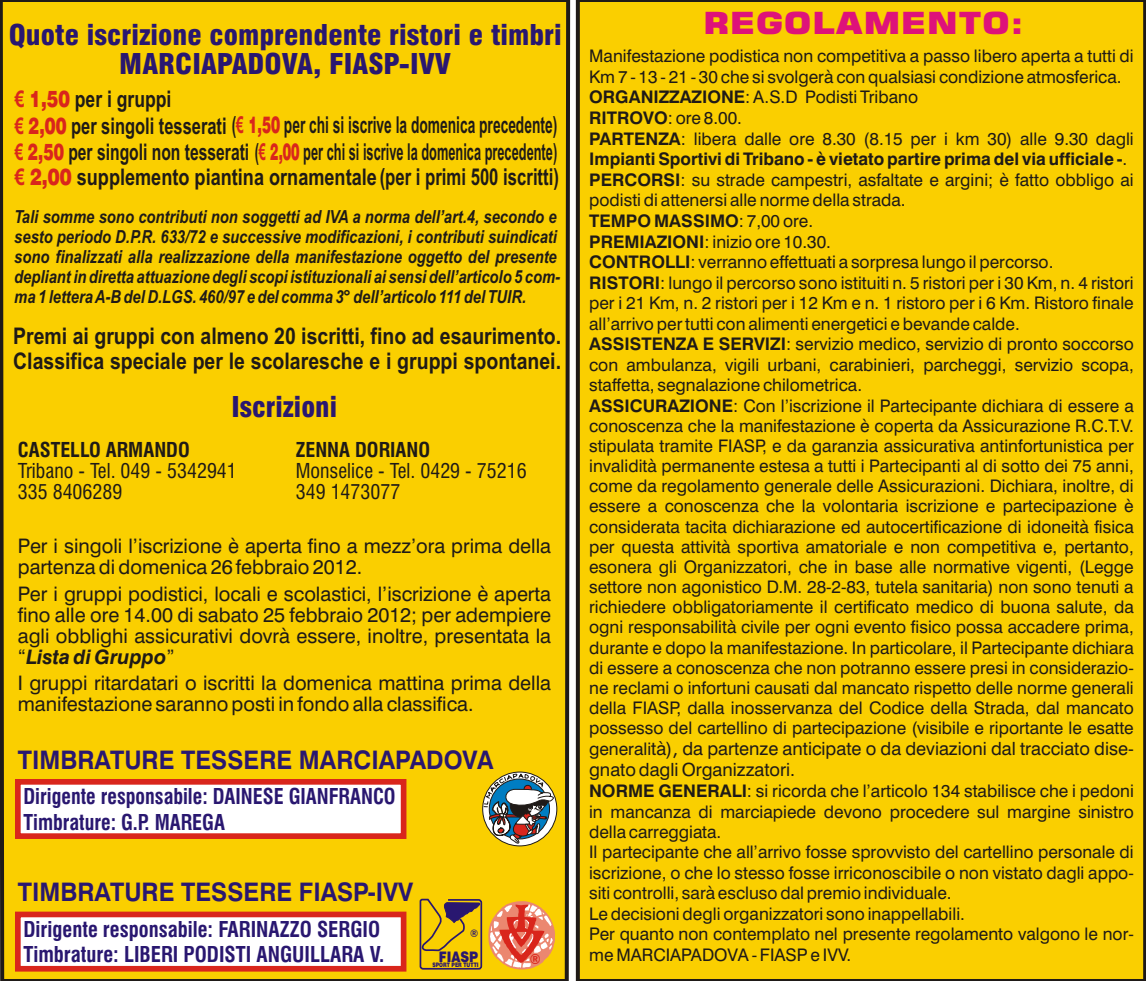
<style>
.page{position:relative;width:1146px;height:981px;background:#fff}
.page>*{position:absolute;margin:0;border:0;box-sizing:border-box;transform-origin:0 0}
.t1{font:30.6px "Square 721 Blk Normal";color:#de127a;scale:1.18 1}
.t2{font:900 condensed 28px/28.8px "Swiss 721 BT";color:#291770;text-align:center}
.t3{font:700 25.6px "Swiss 721 BT";color:#291770;scale:.94 1}
.t4{font:700 23.2px/26.6px "Arial";color:#1f1a17;scale:.59 1}
.t5{font:700 23px/24.8px "Arial";color:#1f1a17;scale:.85 1}
.t6{font:700 23px "Arial";color:#1f1a17;scale:.79 1}
.t7{font:700 23px "Arial";color:#1f1a17;scale:.77 1}
.t8{font:700 condensed 21.2px/25.6px "Swiss 721 BT";color:#291770}
.t9{font:700 condensed 21.2px/25.6px "Swiss 721 BT";color:#291770;scale:.94 1}
.t10{font:20px/21px "Swiss 721 BT";color:#1f1a17}
.t11{font:condensed 20px/21px "Swiss 721 BT";color:#1f1a17}
.t12{font:700 condensed 20px "Swiss 721 BT";color:#1f1a17}
.t13{font:18.2px/21.2px "Swiss 721 BT";color:#1f1a17}
.t14{font:italic 700 18px/20px "Arial Narrow";color:#1f1a17}
.t15{font:17.4px/20.4px "Swiss 721 BT";color:#1f1a17}
.t16{font:900 14.6px "Swiss 721 BT";color:#291770;scale:.85 1}
.t17{font:700 condensed 14px "Swiss 721 BT";color:#d9261c;scale:.94 1}
.t18{font:700 condensed 10.4px "Swiss 721 BT";color:#291770;scale:.94 1}
.t19{font:900 6.2px "Swiss 721 BT";color:#291770;scale:.77 1}
.s1{color:#d9261c}
.s2{font-family:"Swiss 721 BT";font-weight:900;color:#d9261c}
.s3{font-size:23px;color:#d9261c}
.s4{font-family:"Swiss 721 BT";font-weight:900;font-size:23px;color:#d9261c}
.s5{font-size:23px}
.s6{font-size:23.2px}
.s7{font-weight:700;font-style:italic}
.s8{font-weight:700}
.s9{font-size:17.4px}
.s10{font-family:"Futura BT";font-weight:500}
</style>
<div class="page">
<div style="left:575px;top:0;width:570px;height:981px;background:#facf00"></div>
<div style="left:0;top:0;width:571px;height:981px;background:#facf00"></div>
<svg style="left:418px;top:897px;width:137px;height:73px;background:#dd9f35"></svg>
<svg style="left:481px;top:771px;width:76px;height:83px"></svg>
<svg style="left:12px;top:909px;width:397px;height:65px"></svg>
<svg style="left:12px;top:776px;width:397px;height:66px"></svg>
<h2 class="t2" style="left:9px;top:23px;width:554px">Quote iscrizione comprendente ristori e timbri<br>MARCIAPADOVA, FIASP-IVV</h2>
<h3 class="t7" style="left:15px;top:90px;width:205px"><span class="s1">€</span> <span class="s2">1,50</span> per i gruppi</h3>
<h3 class="t4" style="left:15px;top:114px;width:920px"><span class="s3">€</span> <span class="s4">2,00</span> <span class="s5">per singoli tesserati</span> (<span class="s1">€</span> <span class="s2">1,50</span> per chi si iscrive la domenica precedente) <span class="s3">€</span> <span class="s4">2,50</span> <span class="s5">per singoli non tesserati</span> (<span class="s1">€</span> <span class="s2">2,00</span> per chi si iscrive la domenica precedente)</h3>
<h3 class="t6" style="left:15px;top:168px;width:690px"><span class="s1">€</span> <span class="s2">2,00</span> supplemento piantina ornamentale<span class="s6">(per i primi 500 iscritti)</span></h3>
<p class="t14" style="left:14px;top:208px;width:547px">Tali somme sono contributi non soggetti ad IVA a norma dell’art.4, secondo e sesto periodo D.P.R. 633/72 e successive modificazioni, i contributi suindicati sono finalizzati alla realizzazione della manifestazione oggetto del presente depliant in diretta attuazione degli scopi istituzionali ai sensi dell’articolo 5 com&shy;ma 1 lettera A-B del D.LGS. 460/97 e del comma 3° dell’articolo 111 del TUIR.</p>
<h3 class="t5" style="left:13px;top:326px;width:646px">Premi ai gruppi con almeno 20 iscritti, fino ad esaurimento.<br>Classifica speciale per le scolaresche e i gruppi spontanei.</h3>
<h2 class="t2" style="left:231px;top:395px;width:107px">Iscrizioni</h2>
<p class="t12" style="left:296px;top:441px;width:136px">ZENNA DORIANO</p>
<p class="t11" style="left:296px;top:462px;width:232px">Monselice - Tel. 0429 - 75216<br>349 1473077</p>
<p class="t10" style="left:18px;top:537px;width:534px">Per i singoli l’iscrizione è aperta fino a mezz’ora prima della partenza di domenica 26 febbraio 2012.</p>
<p class="t10" style="left:18px;top:585px;width:534px;text-align:justify">Per i gruppi podistici, locali e scolastici, l’iscrizione è aperta fino alle ore 14.00 di sabato 25 febbraio 2012; per adempiere agli obblighi assicurativi dovrà essere, inoltre, presentata la “<span class="s7">Lista di Gruppo</span>”</p>
<p class="t10" style="left:18px;top:675px;width:534px">I gruppi ritardatari o iscritti la domenica mattina prima della manifestazione saranno posti in fondo alla classifica.</p>
<p class="t12" style="left:18px;top:441px;width:173px">CASTELLO ARMANDO</p>
<p class="t11" style="left:18px;top:462px;width:220px">Tribano - Tel. 049 - 5342941<br>335 8406289</p>
<h3 class="t3" style="left:18px;top:749px;width:507px">TIMBRATURE TESSERE MARCIAPADOVA</h3>
<p class="t9" style="left:23px;top:786px;width:397px">Dirigente responsabile: DAINESE GIANFRANCO<br>Timbrature: G.P. MAREGA</p>
<h3 class="t3" style="left:18px;top:882px;width:422px">TIMBRATURE TESSERE FIASP-IVV</h3>
<p class="t8" style="left:23px;top:918px;width:362px">Dirigente responsabile: FARINAZZO SERGIO<br>Timbrature: LIBERI PODISTI ANGUILLARA V.</p>
<p class="t18" style="left:470px;top:929px;width:10px">®</p>
<p class="t16" style="left:439px;top:950px;width:48px">FIASP</p>
<p class="t17" style="left:529px;top:953px;width:13px">®</p>
<p class="t19" style="left:432px;top:962px;width:62px">SPORT PER TUTTI</p>
<h1 class="t1" style="left:702px;top:5px;width:273px">REGOLAMENTO:</h1>
<p class="t15" style="left:589px;top:48px;width:546px">Manifestazione podistica non competitiva a passo libero aperta a tutti di Km 7 - 13 - 21 - 30 che si svolgerà con qualsiasi condizione atmosferica.<br><span class="s8">ORGANIZZAZIONE</span>: A.S.D Podisti Tribano<br><span class="s8">RITROVO</span>: ore 8.00.<br><span class="s8">PARTENZA</span>: libera dalle ore 8.30 (8.15 per i km 30) alle 9.30 dagli <span class="s8">Impianti Sportivi di Tribano - è vietato partire prima del via ufficiale -</span>.<br><span class="s8">PERCORSI</span>: su strade campestri, asfaltate e argini; è fatto obbligo ai podisti di attenersi alle norme della strada.<br><span class="s8">TEMPO MASSIMO</span>: 7,00 ore.<br><span class="s8">PREMIAZIONI</span>: inizio ore 10.30.<br><span class="s8">CONTROLLI</span>: verranno effettuati a sorpresa lungo il percorso.<br><span class="s8">RISTORI</span>: lungo il percorso sono istituiti n. 5 ristori per i 30 Km, n. 4 ristori per i 21 Km, n. 2 ristori per i 12 Km e n. 1 ristoro per i 6 Km. Ristoro finale all’arrivo per tutti con alimenti energetici e bevande calde.<br><span class="s8">ASSISTENZA E SERVIZI</span>: servizio medico, servizio di pronto soccorso con ambulanza, vigili urbani, carabinieri, parcheggi, servizio scopa, staffetta, segnalazione chilometrica.<br><span class="s8">ASSICURAZIONE</span>: Con l’iscrizione il Partecipante dichiara di essere a conoscenza che la manifestazione è coperta da Assicurazione R.C.T.V. stipulata tramite FIASP, e da garanzia assicurativa antinfortunistica per invalidità permanente estesa a tutti i Partecipanti al di sotto dei 75 anni, come da regolamento generale delle Assicurazioni. Dichiara, inoltre, di essere a conoscenza che la volontaria iscrizione e partecipazione è considerata tacita dichiarazione ed autocertificazione di idoneità fisica per questa attività sportiva amatoriale e non competitiva e, pertanto, esonera gli Organizzatori, che in base alle normative vigenti, (Legge settore non agonistico D.M. 28-2-83, tutela sanitaria) non sono tenuti a richiedere obbligatoriamente il certificato medico di buona salute, da ogni responsabilità civile per ogni evento fisico possa accadere prima, durante e dopo la manifestazione. In particolare, il Partecipante dichiara di essere a conoscenza che non potranno essere presi in considerazio&shy;ne reclami o infortuni causati dal mancato rispetto delle norme generali della FIASP, dalla inosservanza del Codice della Strada, dal mancato possesso del cartellino di partecipazione (visibile e riportante le esatte</p>
<p class="t13" style="left:589px;top:740px;width:546px"><span class="s9">generali</span>tà)<span class="s10">,</span> da partenze anticipate o da deviazioni dal tracciato dise&shy;gnato dagli Organizzatori.</p>
<p class="t15" style="left:589px;top:782px;width:546px"><span class="s8">NORME GENERALI</span>: si ricorda che l’articolo 134 stabilisce che i pedoni in mancanza di marciapiede devono procedere sul margine sinistro della carreggiata.<br>Il partecipante che all’arrivo fosse sprovvisto del cartellino personale di iscrizione, o che lo stesso fosse irriconoscibile o non vistato dagli appo&shy;siti controlli, sarà escluso dal premio individuale.<br>Le decisioni degli organizzatori sono inappellabili.<br>Per quanto non contemplato nel presente regolamento valgono le nor&shy;me MARCIAPADOVA - FIASP e IVV.</p>
</div>
